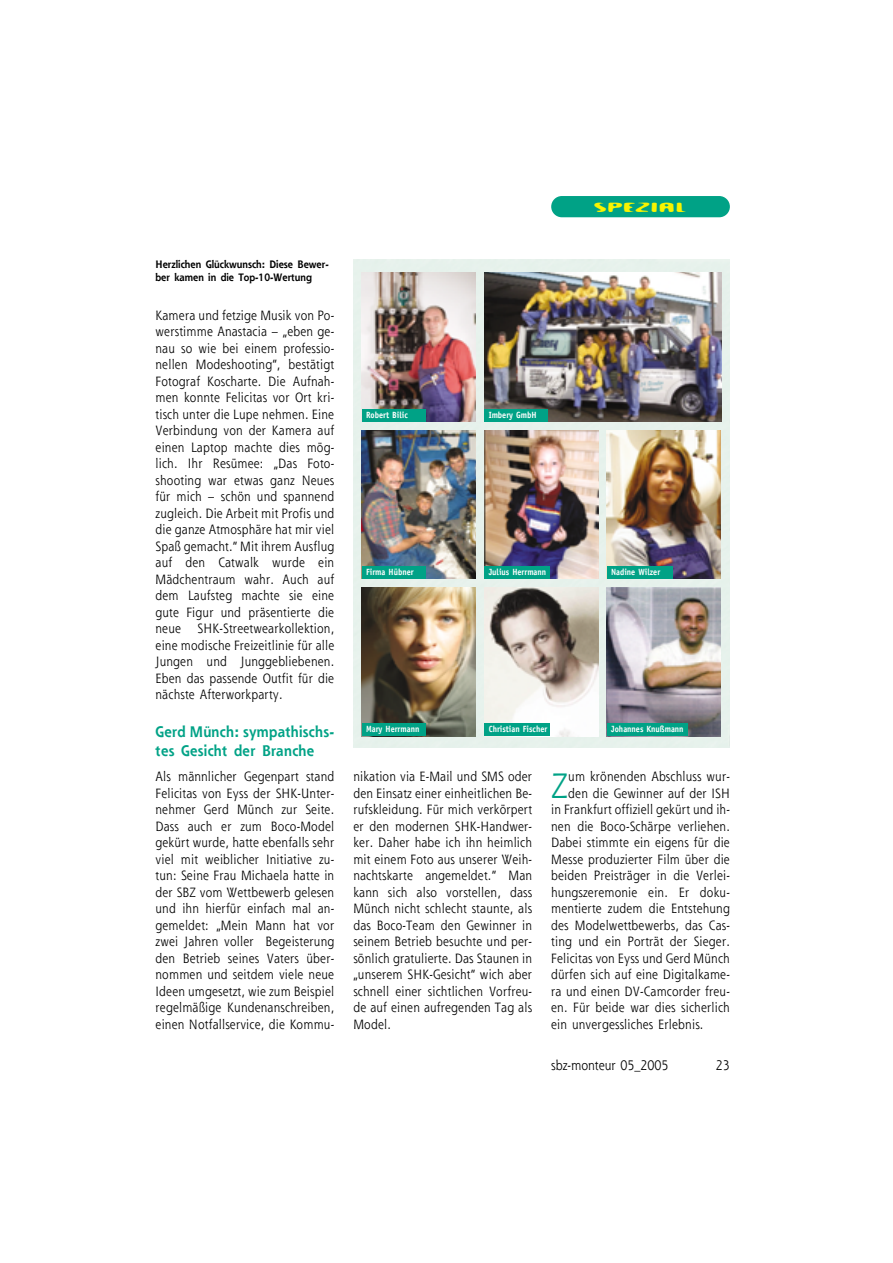
<style>
.page{position:relative;width:893px;height:1263px;background:#fff}
.page>*{position:absolute;margin:0;border:0;box-sizing:border-box;transform-origin:0 0}
.t1{font:34.5px "Shannon";color:#00a286;scale:.9 1}
.t2{font:19.5px "Dioptrin";letter-spacing:.09em;color:#f8f400;scale:.9 1}
.t3{font:700 15px/19.5px "Shannon";letter-spacing:.02em;color:#00a286;scale:.9 1}
.t4{font:13.5px "Shannon";color:#000;scale:.9 1}
.t5{font:13.2px/16.5px "Shannon";letter-spacing:.015em;color:#000;text-align:justify;scale:.9 1}
.t6{font:700 10.5px/13.5px "Shannon";color:#000;scale:.9 1}
.t7{font:700 9px "Officina Sans";color:#fff;scale:.9 1}
</style>
<div class="page">
<div style="left:551px;top:196px;width:178px;height:21px;background:#00a286;border-radius:11px"></div>
<div style="left:353px;top:260px;width:376px;height:488px;background:#e7f2ec"></div>
<img style="left:362px;top:273px;width:114px;height:149px">
<img style="left:362px;top:430px;width:114px;height:149px">
<img style="left:484px;top:430px;width:114px;height:149px">
<img style="left:607px;top:430px;width:114px;height:149px">
<img style="left:362px;top:587px;width:114px;height:149px">
<img style="left:484px;top:587px;width:114px;height:149px">
<img style="left:607px;top:587px;width:114px;height:149px">
<img style="left:484px;top:273px;width:237px;height:149px">
<div style="left:362px;top:409px;width:63px;height:13px;background:#00a286"></div>
<div style="left:362px;top:566px;width:63px;height:13px;background:#00a286"></div>
<div style="left:362px;top:724px;width:63px;height:12px;background:#00a286"></div>
<div style="left:484px;top:409px;width:64px;height:13px;background:#00a286"></div>
<div style="left:484px;top:566px;width:66px;height:13px;background:#00a286"></div>
<div style="left:484px;top:724px;width:66px;height:12px;background:#00a286"></div>
<div style="left:607px;top:566px;width:66px;height:13px;background:#00a286"></div>
<div style="left:607px;top:724px;width:80px;height:12px;background:#00a286"></div>
<p class="t6" style="left:155px;top:258px;width:194px">Herzlichen Glückwunsch: Diese Bewer&shy;ber kamen in die Top-10-Wertung</p>
<p class="t5" style="left:155px;top:308px;width:200px">Kamera und fetzige Musik von Po&shy;werstimme Anastacia – „eben ge&shy;nau so wie bei einem professio&shy;nellen Modeshooting“, bestätigt Fotograf Koscharte. Die Aufnah&shy;men konnte Felicitas vor Ort kri&shy;tisch unter die Lupe nehmen. Eine Verbindung von der Kamera auf einen Laptop machte dies mög&shy;lich. Ihr Resümee: „Das Foto&shy;shooting war etwas ganz Neues für mich – schön und spannend zugleich. Die Arbeit mit Profis und die ganze Atmosphäre hat mir viel Spaß gemacht.“ Mit ihrem Ausflug auf den Catwalk wurde ein Mädchentraum wahr. Auch auf dem Laufsteg machte sie eine gute Figur und präsentierte die neue</p>
<p class="t5" style="left:155px;top:621px;width:200px;text-indent:42px">SHK-Streetwearkollektion, eine modische Freizeitlinie für alle Jungen und Junggebliebenen.<br>Eben das passende Outfit für die nächste Afterworkparty.</p>
<p class="t3" style="left:155px;top:723px;width:200px">Gerd Münch: sympathischs&shy;tes Gesicht der Branche</p>
<p class="t5" style="left:155px;top:769px;width:200px">Als männlicher Gegenpart stand Felicitas von Eyss der SHK-Unter&shy;nehmer Gerd Münch zur Seite.<br>Dass auch er zum Boco-Model gekürt wurde, hatte ebenfalls sehr viel mit weiblicher Initiative zu&shy;tun: Seine Frau Michaela hatte in der SBZ vom Wettbewerb gelesen und ihn hierfür einfach mal an&shy;gemeldet: „Mein Mann hat vor zwei Jahren voller Begeisterung den Betrieb seines Vaters über&shy;nommen und seitdem viele neue Ideen umgesetzt, wie zum Beispiel regelmäßige Kundenanschreiben, einen Notfallservice, die Kommu-</p>
<h2 class="t2" style="left:594px;top:193px;width:104px">SPEZIAL</h2>
<p class="t7" style="left:366px;top:411px;width:48px">Robert Bilic</p>
<p class="t7" style="left:488px;top:411px;width:55px">Imbery GmbH</p>
<p class="t7" style="left:366px;top:568px;width:54px">Firma Hübner</p>
<p class="t7" style="left:488px;top:568px;width:65px">Julius Herrmann</p>
<p class="t7" style="left:611px;top:568px;width:56px">Nadine Wilzer</p>
<p class="t7" style="left:366px;top:726px;width:61px">Mary Herrmann</p>
<p class="t7" style="left:488px;top:726px;width:67px">Christian Fischer</p>
<p class="t7" style="left:611px;top:726px;width:82px">Johannes Knußmann</p>
<p class="t5" style="left:353px;top:770px;width:200px">nikation via E-Mail und SMS oder den Einsatz einer einheitlichen Be&shy;rufskleidung. Für mich verkörpert er den modernen SHK-Handwer&shy;ker. Daher habe ich ihn heimlich mit einem Foto aus unserer Weih&shy;nachtskarte angemeldet.“ Man kann sich also vorstellen, dass Münch nicht schlecht staunte, als das Boco-Team den Gewinner in seinem Betrieb besuchte und per&shy;sönlich gratulierte. Das Staunen in „unserem SHK-Gesicht“ wich aber schnell einer sichtlichen Vorfreu&shy;de auf einen aufregenden Tag als Model.</p>
<h1 class="t1" style="left:551px;top:771px;width:20px">Z</h1>
<p class="t5" style="left:568px;top:770px;width:181px">um krönenden Abschluss wur-</p>
<p class="t5" style="left:568px;top:786px;width:181px">den die Gewinner auf der ISH</p>
<p class="t5" style="left:551px;top:803px;width:200px">in Frankfurt offiziell gekürt und ih-</p>
<p class="t5" style="left:551px;top:819px;width:200px">nen die Boco-Schärpe verliehen.</p>
<p class="t5" style="left:551px;top:836px;width:200px">Dabei stimmte ein eigens für die</p>
<p class="t5" style="left:551px;top:852px;width:200px">Messe produzierter Film über die</p>
<p class="t5" style="left:551px;top:869px;width:200px">beiden Preisträger in die Verlei-</p>
<p class="t5" style="left:551px;top:885px;width:200px">hungszeremonie ein. Er doku-</p>
<p class="t5" style="left:551px;top:902px;width:200px">mentierte zudem die Entstehung</p>
<p class="t5" style="left:551px;top:918px;width:200px">des Modelwettbewerbs, das Cas-</p>
<p class="t5" style="left:551px;top:935px;width:200px">ting und ein Porträt der Sieger.</p>
<p class="t5" style="left:551px;top:951px;width:200px">Felicitas von Eyss und Gerd Münch</p>
<p class="t5" style="left:551px;top:968px;width:200px">dürfen sich auf eine Digitalkame-</p>
<p class="t5" style="left:551px;top:984px;width:200px">ra und einen DV-Camcorder freu-</p>
<p class="t5" style="left:551px;top:1001px;width:200px">en. Für beide war dies sicherlich</p>
<p class="t5" style="left:551px;top:1017px;width:171px">ein unvergessliches Erlebnis.</p>
<p class="t4" style="left:551px;top:1059px;width:132px">sbz-monteur 05_2005</p>
<p class="t4" style="left:716px;top:1059px;width:17px">23</p>
</div>
